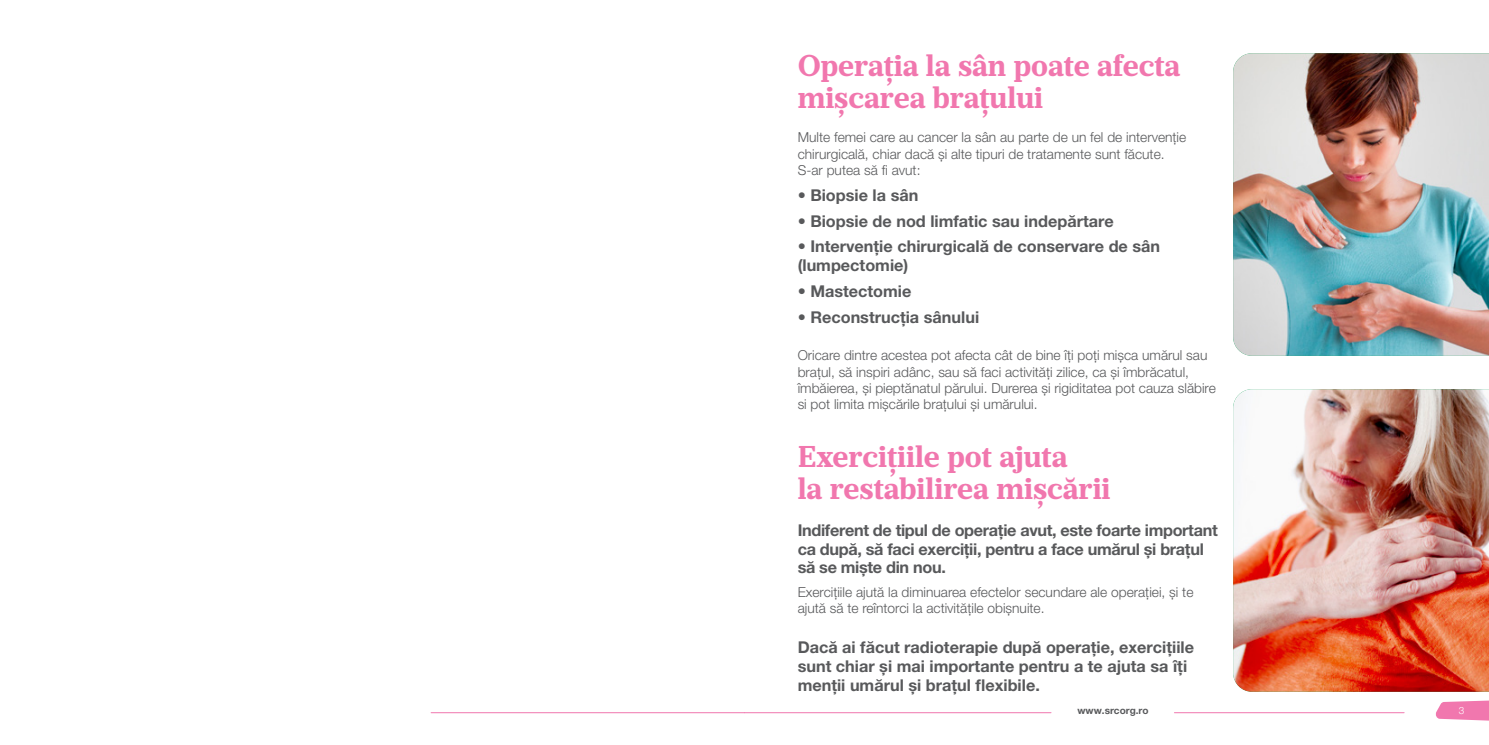
<style>
.page{position:relative;width:1489px;height:745px;background:#fff}
.page>*{position:absolute;margin:0;border:0;box-sizing:border-box;transform-origin:0 0}
.t1{font:700 30px/32.5px "Prumo Banner";color:#f177ae}
.t2{font:700 16.25px/18.8px "Helvetica Neue LT Pro";color:#58595b}
.t3{font:700 16.25px/18.8px "Helvetica Neue LT Pro";letter-spacing:-.02em;color:#58595b}
.t4{font:300 13.75px/16.2px "Helvetica Neue LT Pro";color:#58595b}
.t5{font:700 10px "Helvetica Neue LT Pro";color:#58595b}
.t6{font:300 10px "Helvetica Neue LT Pro";color:#fff}
</style>
<div class="page">
<svg style="left:1435px;top:700px;width:53px;height:20px"></svg>
<hr style="left:431px;top:712px;width:313px;height:1px;background:#f177ae">
<hr style="left:744px;top:712px;width:306px;height:1px;background:#f177ae">
<hr style="left:1174px;top:712px;width:229px;height:1px;background:#f177ae">
<img style="left:1233px;top:53px;width:255px;height:302px">
<img style="left:1233px;top:389px;width:255px;height:302px">
<h1 class="t1" style="left:797px;top:50px;width:384px">Operația la sân poate afecta mișcarea brațului</h1>
<p class="t4" style="left:797px;top:129px;width:390px">Multe femei care au cancer la sân au parte de un fel de intervenție chirurgicală, chiar dacă și alte tipuri de tratamente sunt făcute.<br>S-ar putea să fi avut:</p>
<p class="t2" style="left:797px;top:185px;width:122px">• Biopsie la sân</p>
<p class="t2" style="left:797px;top:211px;width:317px">• Biopsie de nod limfatic sau indepărtare</p>
<p class="t2" style="left:797px;top:237px;width:364px">• Intervenție chirurgicală de conservare de sân (lumpectomie)</p>
<p class="t2" style="left:797px;top:281px;width:115px">• Mastectomie</p>
<p class="t2" style="left:797px;top:307px;width:183px">• Reconstrucția sânului</p>
<p class="t4" style="left:797px;top:347px;width:419px">Oricare dintre acestea pot afecta cât de bine îți poți mișca umărul sau brațul, să inspiri adânc, sau să faci activități zilice, ca și îmbrăcatul, îmbăierea, și pieptănatul părului. Durerea și rigiditatea pot cauza slăbire si pot limita mișcările brațului și umărului.</p>
<h1 class="t1" style="left:797px;top:441px;width:314px">Exercițiile pot ajuta<br>la restabilirea mișcării</h1>
<p class="t3" style="left:797px;top:520px;width:421px">Indiferent de tipul de operație avut, este foarte important ca după, să faci exerciții, pentru a face umărul și brațul să se miște din nou.</p>
<p class="t4" style="left:797px;top:583px;width:397px">Exercițiile ajută la diminuarea efectelor secundare ale operației, și te ajută să te reîntorci la activitățile obișnuite.</p>
<p class="t2" style="left:797px;top:637px;width:398px">Dacă ai făcut radioterapie după operație, exercițiile sunt chiar și mai importante pentru a te ajuta sa îți menții umărul și brațul flexibile.</p>
<p class="t5" style="left:1077px;top:704px;width:73px">www.srcorg.ro</p>
<p class="t6" style="left:1458px;top:704px;width:7px">3</p>
</div>
